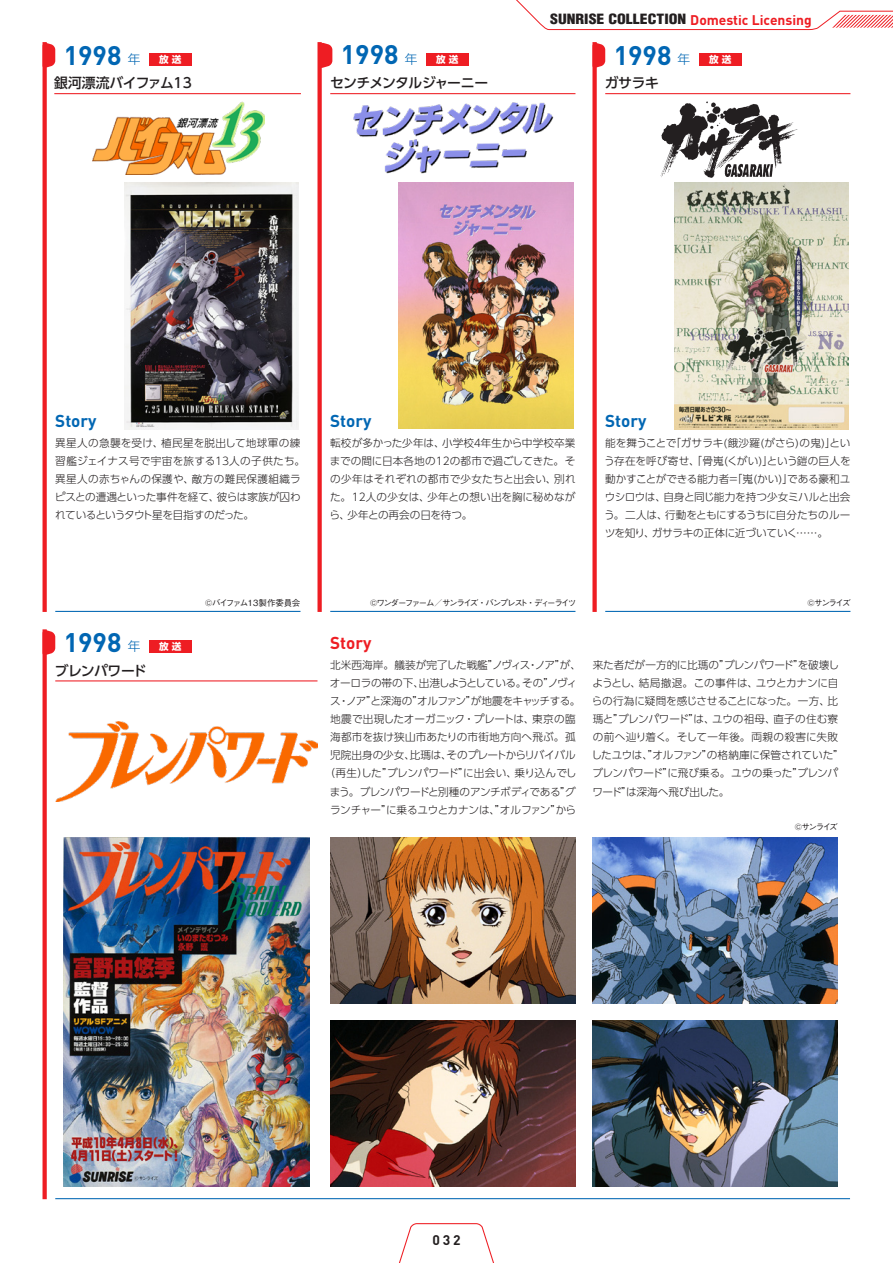
<style>
.page{position:relative;width:893px;height:1263px;background:#fff}
.page>*{position:absolute;margin:0;border:0;box-sizing:border-box;transform-origin:0 0}
.t1{font:700 26.55px "DINOT";color:#0166b3}
.t2{font:700 16.95px "DINOT";color:#0166b3}
.t3{font:700 16.95px "DINOT";color:#ee1d23}
.t4{font:900 condensed 13.8px "Helvetica LT Std";color:#231f20;scale:1.14 1}
.t5{font:500 13.8px "UD Shin Go Pro";letter-spacing:-.03em;color:#231f20}
.t6{font:700 13.8px "DINOT";color:#231f20}
.t7{font:300 10.65px/18px "UD Shin Go Pro";letter-spacing:-.015em;color:#231f20;text-align:justify}
.t8{font:300 10.65px/18px "UD Shin Go Pro";letter-spacing:.01em;color:#231f20}
.t9{font:700 9.6px "UD Shin Go Pro";color:#fff}
.t10{font:500 8.55px "Gothic BBB Pr 5";letter-spacing:-.175em;color:#231f20}
.s1{font-family:"DINOT";font-weight:700;font-stretch:normal;color:#ee1d23}
.s2{font-family:"UD Shin Go Pro";font-weight:300;font-size:12.75px}
</style>
<div class="page">
<svg style="left:399px;top:1223px;width:95px;height:40px"></svg>
<svg style="left:516px;top:0;width:377px;height:30px"></svg>
<hr style="left:55px;top:1198px;width:795px;height:1px;background:#0166b3">
<hr style="left:55px;top:611px;width:245px;height:1px;background:#0166b3">
<hr style="left:605px;top:611px;width:245px;height:1px;background:#0166b3">
<hr style="left:330px;top:611px;width:245px;height:1px;background:#0166b3">
<img style="left:92px;top:101px;width:173px;height:73px">
<img style="left:353px;top:102px;width:201px;height:72px">
<img style="left:660px;top:101px;width:138px;height:77px">
<img style="left:124px;top:182px;width:174px;height:247px">
<img style="left:398px;top:182px;width:176px;height:247px">
<img style="left:674px;top:182px;width:174px;height:247px">
<img style="left:55px;top:721px;width:262px;height:81px">
<img style="left:63px;top:838px;width:247px;height:348px">
<hr style="left:55px;top:680px;width:262px;height:1px;background:#ee1d23">
<div style="left:149px;top:640px;width:42px;height:13px;background:#ee1d23"></div>
<img style="left:330px;top:838px;width:245px;height:165px">
<img style="left:592px;top:838px;width:246px;height:165px">
<img style="left:330px;top:1020px;width:245px;height:166px">
<img style="left:592px;top:1020px;width:245px;height:166px">
<svg style="left:43px;top:629px;width:4px;height:570px;background:#ee292f"></svg>
<svg style="left:43px;top:68px;width:4px;height:544px;background:#ee292f"></svg>
<div style="left:317px;top:42px;width:5px;height:570px;background:#ee1d23"></div>
<div style="left:592px;top:42px;width:5px;height:570px;background:#ee1d23"></div>
<hr style="left:54px;top:93px;width:247px;height:1px;background:#ee1d23">
<hr style="left:605px;top:93px;width:245px;height:1px;background:#ee1d23">
<div style="left:149px;top:53px;width:42px;height:12px;background:#ee1d23"></div>
<div style="left:426px;top:53px;width:43px;height:12px;background:#ee1d23"></div>
<div style="left:699px;top:53px;width:42px;height:12px;background:#ee1d23"></div>
<svg style="left:43px;top:630px;width:12px;height:25px"></svg>
<svg style="left:43px;top:42px;width:12px;height:26px"></svg>
<svg style="left:320px;top:42px;width:12px;height:26px"></svg>
<svg style="left:592px;top:42px;width:13px;height:26px"></svg>
<hr style="left:330px;top:93px;width:245px;height:1px;background:#ee1d23">
<p class="t4" style="left:550px;top:10px;width:231px">SUNRISE COLLECTION <span class="s1">Domestic Licensing</span></p>
<h1 class="t1" style="left:64px;top:38px;width:78px">1998 <span class="s2">年</span></h1>
<p class="t9" style="left:159px;top:51px;width:24px">放 送</p>
<h1 class="t1" style="left:341px;top:37px;width:78px">1998 <span class="s2">年</span></h1>
<p class="t9" style="left:436px;top:51px;width:24px">放 送</p>
<h1 class="t1" style="left:614px;top:38px;width:78px">1998 <span class="s2">年</span></h1>
<p class="t9" style="left:709px;top:51px;width:24px">放 送</p>
<p class="t5" style="left:54px;top:72px;width:139px">銀河漂流バイファム13</p>
<p class="t5" style="left:605px;top:72px;width:56px">ガサラキ</p>
<p class="t5" style="left:330px;top:72px;width:160px">センチメンタルジャーニー</p>
<h2 class="t2" style="left:55px;top:409px;width:43px">Story</h2>
<h2 class="t2" style="left:330px;top:409px;width:43px">Story</h2>
<h2 class="t2" style="left:605px;top:409px;width:43px">Story</h2>
<p class="t8" style="left:55px;top:433px;width:252px">異星人の急襲を受け、植民星を脱出して地球軍の練習艦ジェイナス号で宇宙を旅する13人の子供たち。異星人の赤ちゃんの保護や、敵方の難民保護組織ラピスとの遭遇といった事件を経て、彼らは家族が囚われているというタウト星を目指すのだった。</p>
<p class="t7" style="left:329px;top:433px;width:248px">転校が多かった少年は、小学校４年生から中学校卒業までの間に日本各地の12の都市で過ごしてきた。その少年はそれぞれの都市で少女たちと出会い、別れた。12人の少女は、少年との想い出を胸に秘めながら、少年との再会の日を待つ。</p>
<p class="t7" style="left:604px;top:433px;width:248px">能を舞うことで「ガサラキ(餓沙羅(がさら)の鬼)」という存在を呼び寄せ、「骨嵬(くがい)」という鎧の巨人を動かすことができる能力者＝「嵬(かい)」である豪和ユウシロウは、自身と同じ能力を持つ少女ミハルと出会う。二人は、行動をともにするうちに自分たちのルーツを知り、ガサラキの正体に近づいていく……。</p>
<h1 class="t1" style="left:64px;top:625px;width:78px">1998 <span class="s2">年</span></h1>
<p class="t9" style="left:159px;top:638px;width:24px">放 送</p>
<p class="t5" style="left:55px;top:659px;width:93px">ブレンパワード</p>
<p class="t10" style="left:205px;top:596px;width:97px">©バイファム１３製作委員会</p>
<p class="t10" style="left:370px;top:596px;width:207px">©ワンダーファーム／サンライズ・バンプレスト・ディーライツ</p>
<p class="t10" style="left:807px;top:596px;width:45px">©サンライズ</p>
<h2 class="t3" style="left:330px;top:631px;width:43px">Story</h2>
<p class="t7" style="left:324px;top:656px;width:258px;text-align:center">北米西海岸。艤装が完了した戦艦”ノヴィス・ノア”が、オーロラの帯の下、出港しようとしている。その”ノヴィス・ノア”と深海の”オルファン”が地震をキャッチする。地震で出現したオーガニック・プレートは、東京の臨海都市を抜け狭山市あたりの市街地方向へ飛ぶ。孤児院出身の少女、比瑪は、そのプレートからリバイバル（再生）した”ブレンパワード”に出会い、乗り込んでしまう。ブレンパワードと別種のアンチボディである”グランチャー”に乗るユウとカナンは、”オルファン”から</p>
<p class="t7" style="left:591px;top:656px;width:254px;text-align:left">来た者だが一方的に比瑪の”ブレンパワード”を破壊しようとし、結局撤退。この事件は、ユウとカナンに自らの行為に疑問を感じさせることになった。一方、比瑪と”ブレンパワード”は、ユウの祖母、直子の住む寮の前へ辿り着く。そして一年後。両親の殺害に失敗したユウは、”オルファン”の格納庫に保管されていた”ブレンパワード”に飛び乗る。ユウの乗った”ブレンパワード”は深海へ飛び出した。</p>
<p class="t10" style="left:795px;top:820px;width:45px">©サンライズ</p>
<p class="t6" style="left:432px;top:1231px;width:30px">032</p>
</div>
